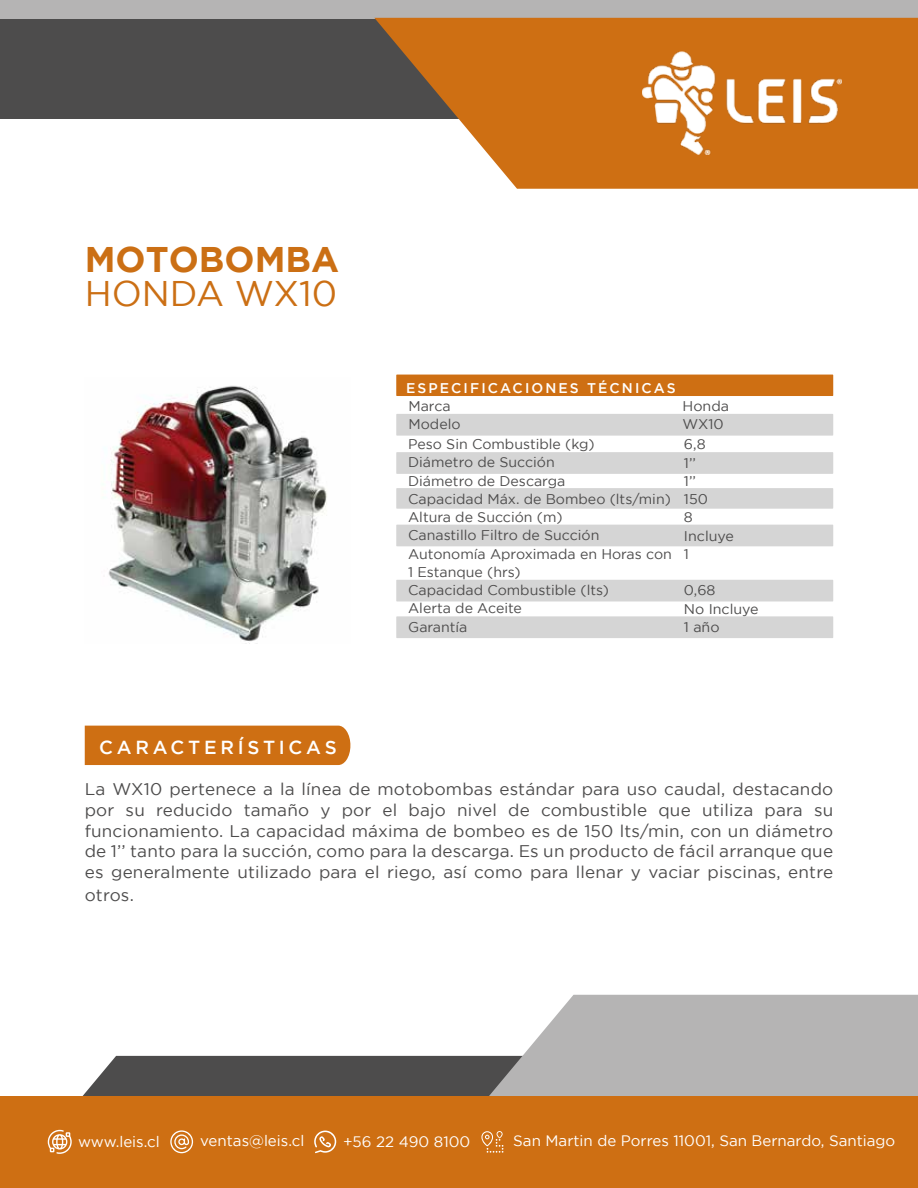
<style>
.page{position:relative;width:918px;height:1188px;background:#fff}
.page>*{position:absolute;margin:0;border:0;box-sizing:border-box;transform-origin:0 0}
.t1{font:700 35.55px "Gotham";color:#cb6f14}
.t2{font:35.55px "Gotham";color:#cb6f14}
.t3{font:500 18.9px "Gotham";letter-spacing:.2em;color:#fff}
.t4{font:16.8px/21px "Gotham";letter-spacing:.01em;color:#4d4c4c;text-align:justify}
.t5{font:15.15px "Gotham";color:#fff}
.t6{font:14.1px/18.3px "Gotham";color:#4d4c4c}
.t7{font:500 14.1px "Gotham";letter-spacing:.15em;color:#fff}
</style>
<div class="page">
<div style="left:0;top:0;width:464px;height:119px;background:#4d4c4c"></div>
<div style="left:0;top:0;width:918px;height:18px;background:#b5b4b4"></div>
<svg style="left:374px;top:18px;width:544px;height:171px;fill:#ce6f13"></svg>
<img style="left:642px;top:52px;width:200px;height:103px">
<div style="left:82px;top:1056px;width:349px;height:40px;background:#4d4c4c"></div>
<svg style="left:431px;top:995px;width:487px;height:101px;background:#b9b8b8"></svg>
<div style="left:0;top:1096px;width:918px;height:92px;background:#ce6f13"></div>
<svg style="left:48px;top:1130px;width:24px;height:24px"></svg>
<svg style="left:170px;top:1130px;width:23px;height:23px"></svg>
<svg style="left:314px;top:1131px;width:22px;height:22px"></svg>
<svg style="left:481px;top:1131px;width:22px;height:22px"></svg>
<img style="left:108px;top:385px;width:219px;height:257px">
<div style="left:396px;top:616px;width:437px;height:22px;background:#d5d5d5"></div>
<div style="left:396px;top:580px;width:437px;height:21px;background:#d5d5d5"></div>
<div style="left:396px;top:525px;width:437px;height:21px;background:#d5d5d5"></div>
<div style="left:396px;top:414px;width:437px;height:22px;background:#d5d5d5"></div>
<div style="left:396px;top:452px;width:437px;height:22px;background:#d5d5d5"></div>
<div style="left:396px;top:488px;width:437px;height:21px;background:#d5d5d5"></div>
<div style="left:396px;top:375px;width:437px;height:21px;background:#ce6f13"></div>
<div style="left:85px;top:726px;width:266px;height:39px;background:#ce6f13"></div>
<h1 class="t1" style="left:85px;top:239px;width:256px">MOTOBOMBA</h1>
<h1 class="t2" style="left:85px;top:274px;width:254px">HONDA WX10</h1>
<p class="t7" style="left:406px;top:380px;width:271px">ESPECIFICACIONES TÉCNICAS</p>
<p class="t6" style="left:409px;top:397px;width:54px">Marca<br>Modelo</p>
<p class="t6" style="left:683px;top:397px;width:48px">Honda<br>WX10</p>
<p class="t6" style="left:408px;top:435px;width:265px">Peso Sin Combustible (kg)<br>Diámetro de Succión<br>Diámetro de Descarga<br>Capacidad Máx. de Bombeo (lts/min)<br>Altura de Succión (m)<br>Canastillo Filtro de Succión<br>Autonomía Aproximada en Horas con<br>1 Estanque (hrs)<br>Capacidad Combustible (lts)<br>Alerta de Aceite<br>Garantía</p>
<p class="t6" style="left:684px;top:435px;width:51px">6,8<br>1’’<br>1’’<br>150<br>8<br>Incluye<br>1</p>
<p class="t6" style="left:684px;top:581px;width:76px">0,68<br>No Incluye<br>1 año</p>
<p class="t3" style="left:99px;top:736px;width:239px">CARACTERÍSTICAS</p>
<p class="t4" style="left:85px;top:778px;width:750px">La WX10 pertenece a la línea de motobombas estándar para uso caudal, destacando por su reducido tamaño y por el bajo nivel de combustible que utiliza para su funcionamiento. La capacidad máxima de bombeo es de 150 lts/min, con un diámetro de 1’’ tanto para la succión, como para la descarga. Es un producto de fácil arranque que es generalmente utilizado para el riego, así como para llenar y vaciar piscinas, entre</p>
<p class="t4" style="left:85px;top:884px;width:51px">otros.</p>
<p class="t5" style="left:78px;top:1134px;width:83px">www.leis.cl</p>
<p class="t5" style="left:200px;top:1132px;width:106px">ventas@leis.cl</p>
<p class="t5" style="left:343px;top:1133px;width:129px">+56 22 490 8100</p>
<p class="t5" style="left:513px;top:1132px;width:384px">San Martin de Porres 11001, San Bernardo, Santiago</p>
</div>
